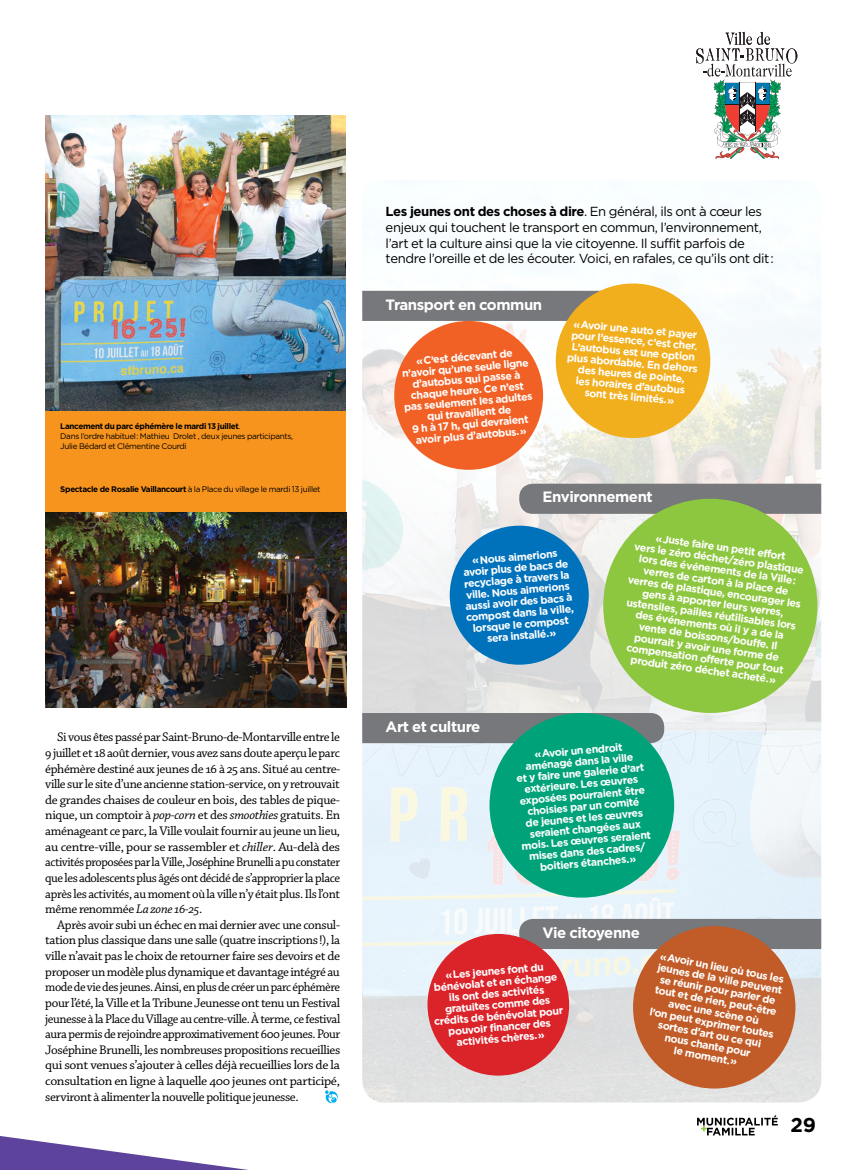
<style>
.page{position:relative;width:855px;height:1170px;background:#fff}
.page>*{position:absolute;margin:0;border:0;box-sizing:border-box;transform-origin:0 0}
.t1{font:700 20px "Gotham";color:#000}
.t2{font:700 15px "Gotham";letter-spacing:-.03em;color:#fff}
.t3{font:13.12px/15.6px "Chaparral Pro";letter-spacing:-.03em;color:#000;text-align:justify}
.t4{font:13.12px/15.6px "Gotham";letter-spacing:-.03em;color:#000}
.t5{font:700 10.62px/11.2px "Gotham";color:#fff;text-align:center}
.t6{font:8.12px/10px "Gotham";letter-spacing:-.04em;color:#000}
.s1{font-weight:700}
.s2{font-style:italic}
</style>
<div class="page">
<img style="left:362px;top:285px;width:459px;height:817px">
<svg style="left:325px;top:1090px;width:13px;height:13px"></svg>
<img style="left:45px;top:115px;width:300px;height:296px">
<img style="left:45px;top:512px;width:302px;height:195px">
<svg style="left:0;top:1136px;width:248px;height:34px"></svg>
<svg style="left:696px;top:32px;width:101px;height:127px"></svg>
<div style="left:394px;top:321px;width:149px;height:149px;background:#f16126;border-radius:50%"></div>
<div style="left:450px;top:526px;width:139px;height:139px;background:#0072bc;border-radius:50%"></div>
<div style="left:362px;top:291px;width:236px;height:30px;background:#77787b"></div>
<div style="left:362px;top:713px;width:302px;height:30px;background:#77787b"></div>
<div style="left:519px;top:484px;width:302px;height:30px;background:#77787b"></div>
<div style="left:519px;top:919px;width:302px;height:30px;background:#77787b"></div>
<div style="left:556px;top:283px;width:154px;height:155px;background:#f1ae1d;border-radius:50%"></div>
<div style="left:603px;top:499px;width:214px;height:214px;background:#8dc63f;border-radius:50%"></div>
<div style="left:490px;top:713px;width:184px;height:185px;background:#00a379;border-radius:50%"></div>
<div style="left:633px;top:926px;width:162px;height:163px;background:#c15b27;border-radius:50%"></div>
<div style="left:427px;top:934px;width:142px;height:142px;background:#db232a;border-radius:50%"></div>
<div style="left:45px;top:411px;width:300px;height:101px;background:#f7941e"></div>
<svg style="left:697px;top:1115px;width:81px;height:20px"></svg>
<p class="t6" style="left:60px;top:421px;width:234px"><span class="s1">Lancement du parc éphémère le mardi 13 juillet</span>.<br>Dans l’ordre habituel: Mathieu Drolet , deux jeunes participants,<br>Julie Bédard et Clémentine Courdi</p>
<p class="t6" style="left:60px;top:484px;width:262px"><span class="s1">Spectacle de Rosalie Vaillancourt</span> à la Place du village le mardi 13 juillet</p>
<p class="t3" style="left:45px;top:730px;width:297px;text-indent:12px">Si vous êtes passé par Saint-Bruno-de-Montarville entre le 9 juillet et 18 août dernier, vous avez sans doute aperçu le parc éphémère destiné aux jeunes de 16 à 25 ans. Situé au centre&shy;ville sur le site d’une ancienne station-service, on y retrouvait de grandes chaises de couleur en bois, des tables de pique&shy;nique, un comptoir à <span class="s2">pop-corn</span> et des <span class="s2">smoothies</span> gratuits. En aménageant ce parc, la Ville voulait fournir au jeune un lieu, au centre-ville, pour se rassembler et <span class="s2">chiller</span>. Au-delà des activités proposées par la Ville, Joséphine Brunelli a pu constater que les adolescents plus âgés ont décidé de s’approprier la place après les activités, au moment où la ville n’y était plus. Ils l’ont même renommée <span class="s2">La zone 16-25</span>.</p>
<p class="t3" style="left:45px;top:917px;width:297px;text-indent:12px">Après avoir subi un échec en mai dernier avec une consul&shy;tation plus classique dans une salle (quatre inscriptions!), la ville n’avait pas le choix de retourner faire ses devoirs et de proposer un modèle plus dynamique et davantage intégré au mode de vie des jeunes. Ainsi, en plus de créer un parc éphémère pour l’été, la Ville et la Tribune Jeunesse ont tenu un Festival jeunesse à la Place du Village au centre-ville. À terme, ce festival aura permis de rejoindre approximativement 600 jeunes. Pour Joséphine Brunelli, les nombreuses propositions recueillies qui sont venues s’ajouter à celles déjà recueillies lors de la consultation en ligne à laquelle 400 jeunes ont participé, serviront à alimenter la nouvelle politique jeunesse.</p>
<p class="t4" style="left:386px;top:204px;width:390px"><span class="s1">Les jeunes ont des choses à dire</span>. En général, ils ont à cœur les enjeux qui touchent le transport en commun, l’environnement, l’art et la culture ainsi que la vie citoyenne. Il suffit parfois de tendre l’oreille et de les écouter. Voici, en rafales, ce qu’ils ont dit:</p>
<h2 class="t2" style="left:386px;top:296px;width:158px">Transport en commun</h2>
<p class="t5" style="left:400px;top:357px;width:130px;rotate:-5deg">«C’est décevant de n’avoir qu’une seule ligne d’autobus qui passe à chaque heure. Ce n’est pas seulement les adultes qui travaillent de<br>9 h à 17 h, qui devraient avoir plus d’autobus.»</p>
<p class="t5" style="left:571px;top:318px;width:133px;rotate:5deg">«Avoir une auto et payer pour l’essence, c’est cher.<br>L’autobus est une option plus abordable. En dehors des heures de pointe,<br>les horaires d’autobus sont très limités.»</p>
<h2 class="t2" style="left:543px;top:488px;width:112px">Environnement</h2>
<p class="t5" style="left:461px;top:556px;width:110px;rotate:-5deg">«Nous aimerions avoir plus de bacs de recyclage à travers la ville. Nous aimerions aussi avoir des bacs à compost dans la ville, lorsque le compost sera installé.»</p>
<h2 class="t2" style="left:386px;top:718px;width:96px">Art et culture</h2>
<p class="t5" style="left:635px;top:529px;width:176px;rotate:8deg">«Juste faire un petit effort<br>vers le zéro déchet/zéro plastique lors des événements de la Ville: verres de carton à la place de verres de plastique, encourager les gens à apporter leurs verres, ustensiles, pailles réutilisables lors des événements où il y a de la vente de boissons/bouffe. Il pourrait y avoir une forme de compensation offerte pour tout produit zéro déchet acheté.»</p>
<p class="t5" style="left:513px;top:750px;width:131px;rotate:-5deg">«Avoir un endroit aménagé dans la ville<br>et y faire une galerie d’art extérieure. Les œuvres exposées pourraient être choisies par un comité<br>de jeunes et les œuvres seraient changées aux mois. Les œuvres seraient mises dans des cadres/ boitiers étanches.»</p>
<h2 class="t2" style="left:543px;top:924px;width:99px">Vie citoyenne</h2>
<p class="t5" style="left:430px;top:971px;width:131px;rotate:-5deg">«Les jeunes font du bénévolat et en échange ils ont des activités gratuites comme des crédits de bénévolat pour pouvoir financer des activités chères.»</p>
<p class="t5" style="left:660px;top:951px;width:128px;rotate:10deg">«Avoir un lieu où tous les jeunes de la ville peuvent se réunir pour parler de tout et de rien, peut-être avec une scène où<br>l’on peut exprimer toutes sortes d’art ou ce qui nous chante pour<br>le moment.»</p>
<h1 class="t1" style="left:790px;top:1113px;width:27px">29</h1>
</div>
